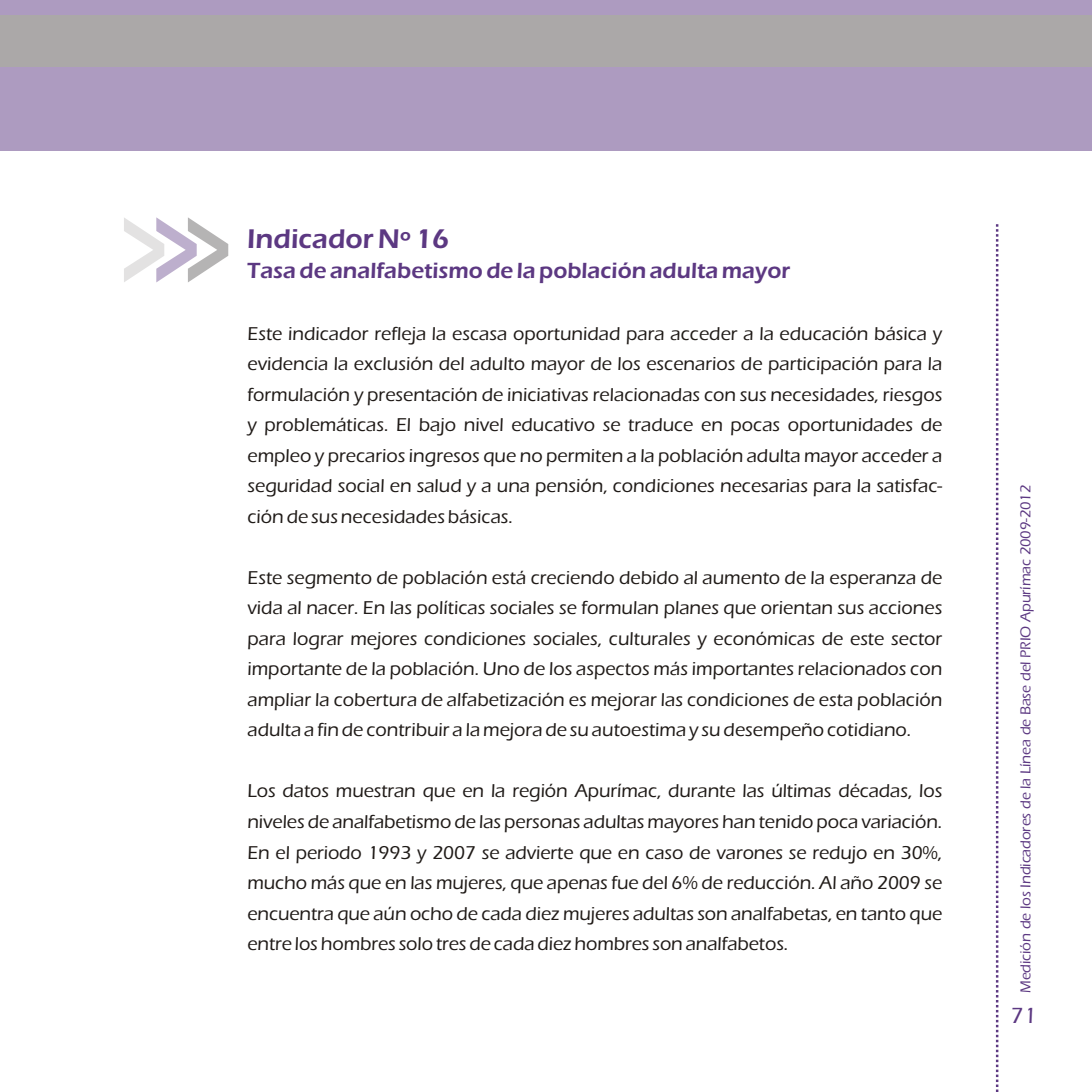
<style>
.page{position:relative;width:1092px;height:1092px;background:#fff}
.page>*{position:absolute;margin:0;border:0;box-sizing:border-box;transform-origin:0 0}
.t1{font:600 28px "Eras ITC";color:#5c3882}
.t2{font:600 22.75px "Eras ITC";color:#5c3882}
.t3{font:500 22.75px "Eras ITC";color:#5c3882}
.t4{font:500 19.25px/30.4px "Eras ITC";color:#1f1a17;text-align:justify}
.t5{font:500 14.88px "Eras ITC";letter-spacing:-.01em;color:#5c3882}
</style>
<div class="page">
<svg style="left:995px;top:224px;width:3px;height:867px"></svg>
<div style="left:0;top:0;width:1091px;height:150px;background:#ad9bc0"></div>
<div style="left:0;top:16px;width:1091px;height:51px;background:#aba8a8"></div>
<svg style="left:124px;top:217px;width:104px;height:65px"></svg>
<h1 class="t1" style="left:247px;top:229px;width:203px">Indicador Nº 16</h1>
<p class="t2" style="left:247px;top:262px;width:544px">Tasa de analfabetismo de la población adulta mayor</p>
<p class="t4" style="left:247px;top:320px;width:696px">Este indicador refleja la escasa oportunidad para acceder a la educación básica y evidencia la exclusión del adulto mayor de los escenarios de participación para la formulación y presentación de iniciativas relacionadas con sus necesidades, riesgos y problemáticas. El bajo nivel educativo se traduce en pocas oportunidades de empleo y precarios ingresos que no permiten a la población adulta mayor acceder a seguridad social en salud y a una pensión, condiciones necesarias para la satisfac&shy;ción de sus necesidades básicas.</p>
<p class="t4" style="left:247px;top:564px;width:696px">Este segmento de población está creciendo debido al aumento de la esperanza de vida al nacer. En las políticas sociales se formulan planes que orientan sus acciones para lograr mejores condiciones sociales, culturales y económicas de este sector importante de la población. Uno de los aspectos más importantes relacionados con ampliar la cobertura de alfabetización es mejorar las condiciones de esta población adulta a fin de contribuir a la mejora de su autoestima y su desempeño cotidiano.</p>
<p class="t4" style="left:247px;top:777px;width:696px">Los datos muestran que en la región Apurímac, durante las últimas décadas, los niveles de analfabetismo de las personas adultas mayores han tenido poca variación.<br>En el periodo 1993 y 2007 se advierte que en caso de varones se redujo en 30%, mucho más que en las mujeres, que apenas fue del 6% de reducción. Al año 2009 se encuentra que aún ocho de cada diez mujeres adultas son analfabetas, en tanto que entre los hombres solo tres de cada diez hombres son analfabetos.</p>
<p class="t5" style="left:1020px;top:992px;width:510px;rotate:-90deg">Medición de los Indicadores de la Línea de Base del PRIO Apurímac 2009-2012</p>
<p class="t3" style="left:1010px;top:1007px;width:27px">71</p>
</div>
